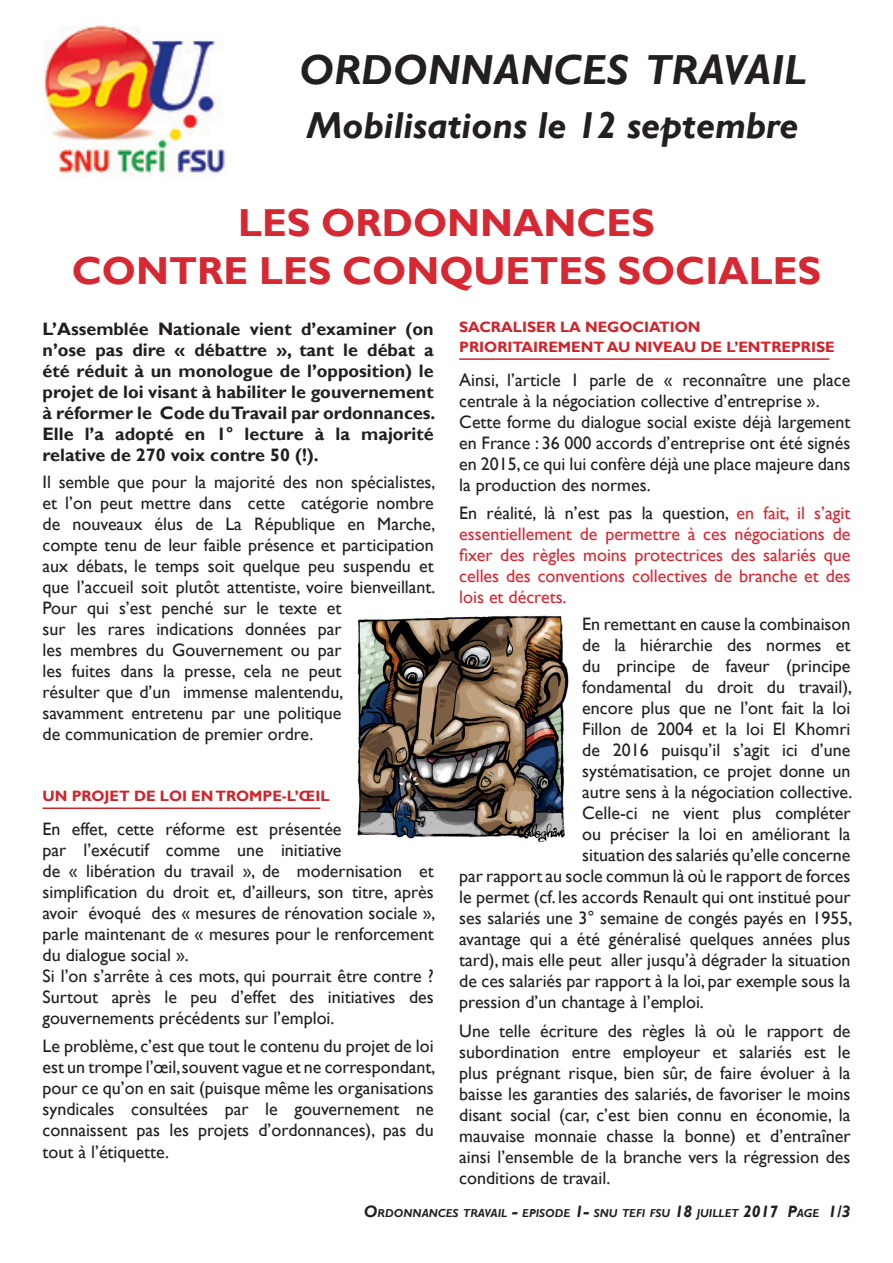
<style>
.page{position:relative;width:893px;height:1263px;background:#fff}
.page>*{position:absolute;margin:0;border:0;box-sizing:border-box;transform-origin:0 0}
.t1{font:italic 700 42px "Gill Sans";color:#231f20}
.t2{font:700 39px/48px "Gill Sans";color:#d62833;text-align:center}
.t3{font:italic 700 37.5px "Gill Sans";color:#231f20}
.t4{font:18px/21px "Gill Sans";color:#231f20}
.t5{font:700 18px/21px "Gill Sans";color:#231f20;text-align:justify}
.t6{font:18px/21px "Gill Sans";color:#d62833;text-align:justify}
.t7{font:700 15px/19.5px "Gill Sans";color:#d1232a}
.t8{font:italic 700 11.55px "Gill Sans";color:#231f20}
.s1{color:#231f20}
.s2{font-size:16.5px}
</style>
<div class="page">
<hr style="left:43px;top:807px;width:277px;height:2px;background:#d1232a">
<hr style="left:459px;top:358px;width:370px;height:2px;background:#d1232a">
<img style="left:357px;top:611px;width:212px;height:231px">
<img style="left:44px;top:25px;width:182px;height:152px">
<h1 class="t1" style="left:299px;top:46px;width:509px">ORDONNANCES TRAVAIL</h1>
<h3 class="t3" style="left:307px;top:104px;width:493px">Mobilisations le 12 septembre</h3>
<h2 class="t2" style="left:72px;top:200px;width:751px">LES ORDONNANCES<br>CONTRE LES CONQUETES SOCIALES</h2>
<p class="t5" style="left:43px;top:318px;width:394px">L’Assemblée Nationale vient d’examiner (on n’ose pas dire « débattre », tant le débat a été réduit à un monologue de l’opposition) le projet de loi visant à habiliter le gouvernement à réformer le Code du Travail par ordonnances.<br>Elle l’a adopté en 1° lecture à la majorité relative de 270 voix contre 50 (!).</p>
<p class="t4" style="left:43px;top:471px;width:394px">Il semble que pour la majorité des non spécialistes, et l’on peut mettre dans cette catégorie nombre de nouveaux élus de La République en Marche, compte tenu de leur faible présence et participation aux débats, le temps soit quelque peu suspendu et que l’accueil soit plutôt attentiste, voire bienveillant.<br>Pour qui s’est penché sur le texte et<br>sur les rares indications données par<br>les membres du Gouvernement ou par<br>les fuites dans la presse, cela ne peut<br>résulter que d’un immense malentendu,<br>savamment entretenu par une politique<br>de communication de premier ordre.</p>
<p class="t7" style="left:459px;top:318px;width:377px">SACRALISER LA NEGOCIATION<br>PRIORITAIREMENT AU NIVEAU DE L’ENTREPRISE</p>
<p class="t4" style="left:459px;top:369px;width:393px">Ainsi, l’article 1 parle de « reconnaître une place centrale à la négociation collective d’entreprise ».<br>Cette forme du dialogue social existe déjà largement en France : 36 000 accords d’entreprise ont été signés en 2015, ce qui lui confère déjà une place majeure dans la production des normes.</p>
<p class="t6" style="left:459px;top:503px;width:393px"><span class="s1">En réalité, là n’est pas la question,</span> en fait, il s’agit essentiellement de permettre à ces négociations de fixer des règles moins protectrices des salariés que celles des conventions collectives de branche et des lois et décrets.</p>
<p class="t4" style="left:582px;top:614px;width:270px">En remettant en cause la combinaison</p>
<p class="t4" style="left:582px;top:635px;width:270px">de la hiérarchie des normes et</p>
<p class="t4" style="left:582px;top:656px;width:270px">du principe de faveur (principe</p>
<p class="t4" style="left:582px;top:677px;width:272px">fondamental du droit du travail),</p>
<p class="t4" style="left:582px;top:698px;width:270px">encore plus que ne l’ont fait la loi</p>
<p class="t4" style="left:582px;top:719px;width:270px">Fillon de 2004 et la loi El Khomri</p>
<p class="t4" style="left:582px;top:740px;width:270px">de 2016 puisqu’il s’agit ici d’une</p>
<p class="t4" style="left:582px;top:761px;width:270px">systématisation, ce projet donne un</p>
<p class="t4" style="left:582px;top:782px;width:272px">autre sens à la négociation collective.</p>
<p class="t4" style="left:582px;top:803px;width:270px">Celle-ci ne vient plus compléter</p>
<p class="t4" style="left:582px;top:824px;width:270px">ou préciser la loi en améliorant la</p>
<p class="t4" style="left:582px;top:845px;width:270px">situation des salariés qu’elle concerne</p>
<p class="t4" style="left:459px;top:866px;width:393px">par rapport au socle commun là où le rapport de forces</p>
<p class="t4" style="left:459px;top:887px;width:393px">le permet (cf. les accords Renault qui ont institué pour</p>
<p class="t4" style="left:459px;top:908px;width:394px">ses salariés une 3° semaine de congés payés en 1955,</p>
<p class="t4" style="left:459px;top:929px;width:393px">avantage qui a été généralisé quelques années plus</p>
<p class="t4" style="left:459px;top:950px;width:393px">tard), mais elle peut aller jusqu’à dégrader la situation</p>
<p class="t4" style="left:459px;top:971px;width:393px">de ces salariés par rapport à la loi, par exemple sous la</p>
<p class="t4" style="left:459px;top:992px;width:246px">pression d’un chantage à l’emploi.</p>
<p class="t4" style="left:459px;top:1021px;width:393px;text-align:justify">Une telle écriture des règles là où le rapport de subordination entre employeur et salariés est le plus prégnant risque, bien sûr, de faire évoluer à la baisse les garanties des salariés, de favoriser le moins disant social (car, c’est bien connu en économie, la mauvaise monnaie chasse la bonne) et d’entraîner ainsi l’ensemble de la branche vers la régression des conditions de travail.</p>
<p class="t7" style="left:43px;top:787px;width:289px">UN PROJET DE LOI EN TROMPE-L’ŒIL</p>
<p class="t4" style="left:43px;top:819px;width:395px">En effet, cette réforme est présentée<br>par l’exécutif comme une initiative<br>de « libération du travail », de modernisation et simplification du droit et, d’ailleurs, son titre, après avoir évoqué des « mesures de rénovation sociale », parle maintenant de « mesures pour le renforcement du dialogue social ».<br>Si l’on s’arrête à ces mots, qui pourrait être contre ?<br>Surtout après le peu d’effet des initiatives des gouvernements précédents sur l’emploi.</p>
<p class="t4" style="left:43px;top:1036px;width:394px;text-align:justify">Le problème, c’est que tout le contenu du projet de loi est un trompe l’œil, souvent vague et ne correspondant, pour ce qu’on en sait (puisque même les organisations syndicales consultées par le gouvernement ne connaissent pas les projets d’ordonnances), pas du tout à l’étiquette.</p>
<p class="t8" style="left:364px;top:1207px;width:488px"><span class="s2">O</span>RDONNANCES TRAVAIL <span class="s2">-</span> EPISODE <span class="s2">1-</span> SNU TEFI FSU <span class="s2">18</span> JUILLET <span class="s2">2017 P</span>AGE <span class="s2">1/3</span></p>
</div>
